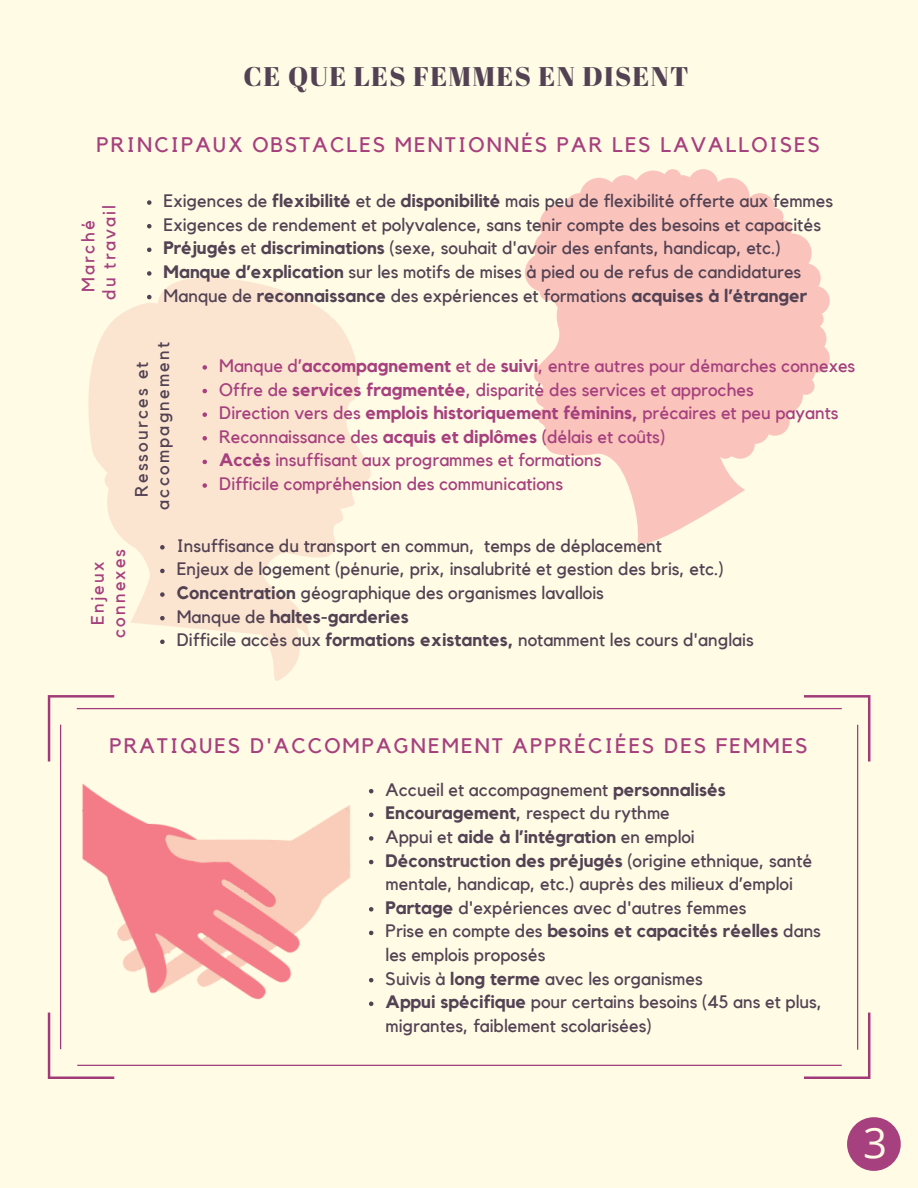
<style>
.page{position:relative;width:918px;height:1188px;background:#fffbe5}
.page>*{position:absolute;margin:0;border:0;box-sizing:border-box;transform-origin:0 0}
.t1{font:42px "Open Sans";color:#fffbe5}
.t2{font:27px "Abril Fatface";letter-spacing:.05em;color:#524253}
.t3{font:21px "Kollektif";letter-spacing:.1em;color:#a6407e}
.t4{font:18px/23.7px "Kollektif";color:#524253}
.t5{font:18px/23.7px "Kollektif";color:#a6407e}
.t6{font:18px/21.3px "Kollektif";letter-spacing:.12em;color:#a6407e;text-align:center}
.t7{font:18px/21.3px "Kollektif";letter-spacing:.12em;color:#524253;text-align:center}
.s1{font-weight:700}
</style>
<div class="page">
<svg style="left:525px;top:169px;width:305px;height:375px;fill:#fac3bc"></svg>
<svg style="left:88px;top:278px;width:283px;height:403px;fill:#fce5d0"></svg>
<div style="left:847px;top:1117px;width:54px;height:54px;background:#a6407e;border-radius:50%"></div>
<svg style="left:48px;top:695px;width:822px;height:384px"></svg>
<img style="left:79px;top:780px;width:273px;height:223px">
<svg style="left:369px;top:789px;width:4px;height:4px"></svg>
<svg style="left:369px;top:813px;width:4px;height:4px"></svg>
<svg style="left:369px;top:836px;width:4px;height:5px"></svg>
<svg style="left:369px;top:860px;width:4px;height:4px"></svg>
<svg style="left:369px;top:907px;width:4px;height:5px"></svg>
<svg style="left:369px;top:931px;width:4px;height:4px"></svg>
<svg style="left:369px;top:978px;width:4px;height:4px"></svg>
<svg style="left:369px;top:1002px;width:4px;height:4px"></svg>
<svg style="left:147px;top:200px;width:5px;height:5px"></svg>
<svg style="left:147px;top:224px;width:5px;height:4px"></svg>
<svg style="left:147px;top:248px;width:5px;height:4px"></svg>
<svg style="left:147px;top:271px;width:5px;height:5px"></svg>
<svg style="left:147px;top:295px;width:5px;height:4px"></svg>
<svg style="left:203px;top:365px;width:4px;height:5px"></svg>
<svg style="left:203px;top:389px;width:4px;height:4px"></svg>
<svg style="left:203px;top:412px;width:4px;height:5px"></svg>
<svg style="left:203px;top:436px;width:4px;height:5px"></svg>
<svg style="left:203px;top:460px;width:4px;height:4px"></svg>
<svg style="left:203px;top:483px;width:4px;height:5px"></svg>
<svg style="left:160px;top:545px;width:5px;height:5px"></svg>
<svg style="left:160px;top:569px;width:5px;height:4px"></svg>
<svg style="left:160px;top:592px;width:5px;height:5px"></svg>
<svg style="left:160px;top:616px;width:5px;height:4px"></svg>
<svg style="left:160px;top:640px;width:5px;height:4px"></svg>
<h2 class="t2" style="left:244px;top:57px;width:447px">CE QUE LES FEMMES EN DISENT</h2>
<p class="t3" style="left:97px;top:135px;width:725px">PRINCIPAUX OBSTACLES MENTIONNÉS PAR LES LAVALLOISES</p>
<p class="t6" style="left:78px;top:300px;width:96px;rotate:-90deg">Marché du travail</p>
<p class="t4" style="left:164px;top:190px;width:671px">Exigences de <span class="s1">flexibilité</span> et de <span class="s1">disponibilité</span> mais peu de flexibilité offerte aux femmes Exigences de rendement et polyvalence, sans tenir compte des besoins et capacités <span class="s1">Préjugés</span> et <span class="s1">discriminations</span> (sexe, souhait d'avoir des enfants, handicap, etc.)<br><span class="s1">Manque d’explication</span> sur les motifs de mises à pied ou de refus de candidatures Manque de <span class="s1">reconnaissance</span> des expériences et formations <span class="s1">acquises à l’étranger</span></p>
<p class="t7" style="left:132px;top:510px;width:169px;rotate:-90deg">Ressources et accompagnement</p>
<p class="t5" style="left:219px;top:355px;width:638px">Manque d’<span class="s1">accompagnement</span> et de <span class="s1">suivi</span>, entre autres pour démarches connexes Offre de <span class="s1">services fragmentée</span>, disparité des services et approches<br>Direction vers des <span class="s1">emplois historiquement féminins,</span> précaires et peu payants Reconnaissance des <span class="s1">acquis et diplômes</span> (délais et coûts)<br><span class="s1">Accès</span> insuffisant aux programmes et formations<br>Difficile compréhension des communications</p>
<p class="t6" style="left:88px;top:638px;width:91px;rotate:-90deg">Enjeux connexes</p>
<p class="t4" style="left:177px;top:534px;width:579px">Insuffisance du transport en commun, temps de déplacement<br>Enjeux de logement (pénurie, prix, insalubrité et gestion des bris, etc.)<br><span class="s1">Concentration</span> géographique des organismes lavallois<br>Manque de <span class="s1">haltes-garderies<br></span>Difficile accès aux <span class="s1">formations existantes,</span> notamment les cours d'anglais</p>
<p class="t3" style="left:109px;top:736px;width:700px">PRATIQUES D'ACCOMPAGNEMENT APPRÉCIÉES DES FEMMES</p>
<p class="t4" style="left:386px;top:778px;width:438px">Accueil et accompagnement <span class="s1">personnalisés Encouragement</span>, respect du rythme<br>Appui et <span class="s1">aide à l’intégration</span> en emploi <span class="s1">Déconstruction des préjugés</span> (origine ethnique, santé mentale, handicap, etc.) auprès des milieux d’emploi <span class="s1">Partage</span> d'expériences avec d'autres femmes<br>Prise en compte des <span class="s1">besoins et capacités réelles</span> dans les emplois proposés<br>Suivis à <span class="s1">long terme</span> avec les organismes<br><span class="s1">Appui spécifique</span> pour certains besoins (45 ans et plus, migrantes, faiblement scolarisées)</p>
<h1 class="t1" style="left:863px;top:1113px;width:25px">3</h1>
</div>
